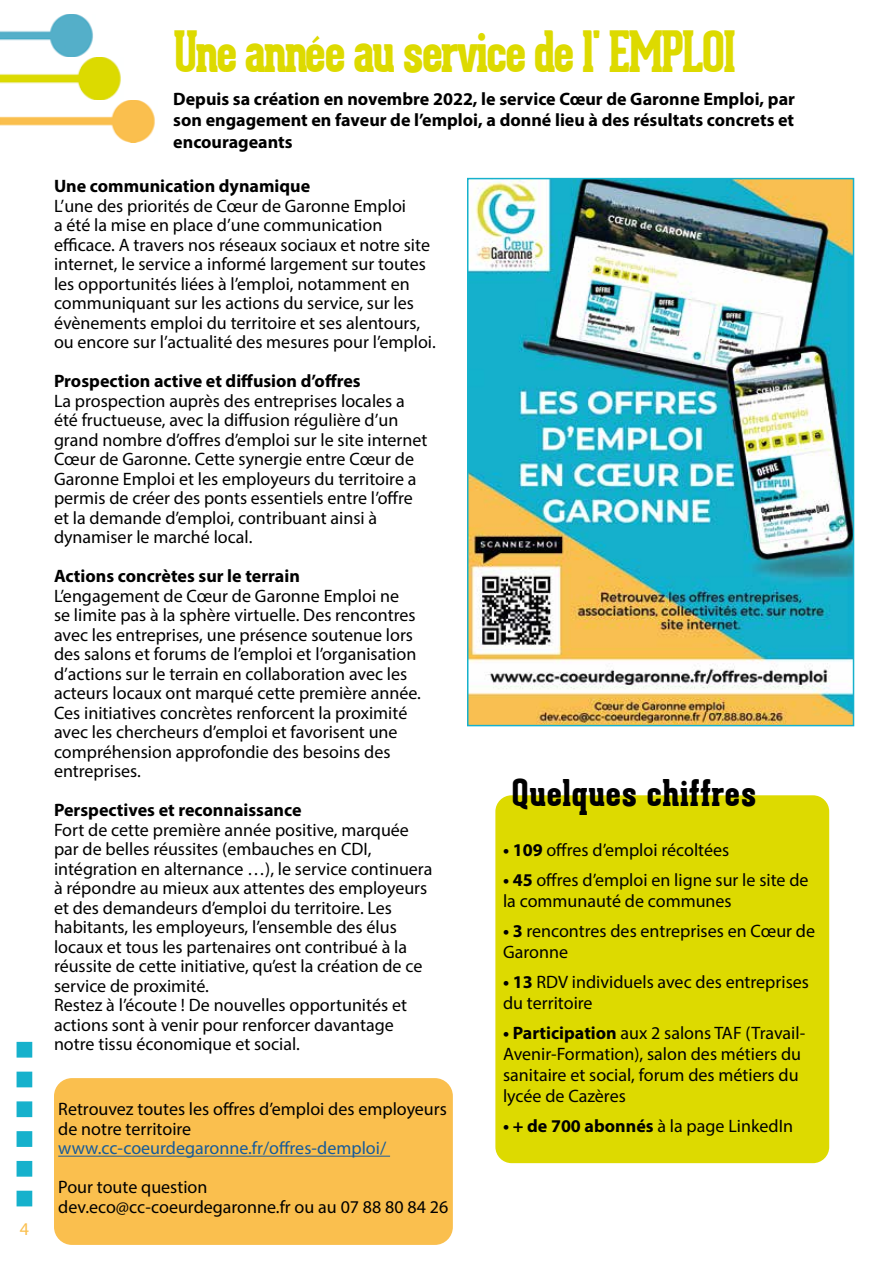
<style>
.page{position:relative;width:893px;height:1263px;background:#fff}
.page>*{position:absolute;margin:0;border:0;box-sizing:border-box;transform-origin:0 0}
.t1{font:800 55.65px "Geared Slab";letter-spacing:-.05em;color:#ddda00;scale:.89 1}
.t2{font:800 36px "Geared Slab";letter-spacing:.01em;color:#000}
.t3{font:18px/19.5px "Myriad Pro";color:#000}
.t4{font:700 18px/21.6px "Myriad Pro";color:#000;text-align:justify}
.t5{font:18px "Myriad Pro";color:#165b9a}
.t6{font:18px "Myriad Pro";color:#fabf4e}
.s1{font-weight:700}
</style>
<div class="page">
<img style="left:0;top:15px;width:93px;height:42px">
<img style="left:0;top:58px;width:121px;height:42px">
<img style="left:0;top:100px;width:155px;height:43px">
<div style="left:17px;top:1042px;width:15px;height:15px;background:#16b1cc"></div>
<div style="left:17px;top:1071px;width:15px;height:16px;background:#16b1cc"></div>
<div style="left:17px;top:1101px;width:15px;height:16px;background:#16b1cc"></div>
<div style="left:17px;top:1131px;width:15px;height:16px;background:#16b1cc;border:2px solid #16b1cc"></div>
<div style="left:17px;top:1161px;width:15px;height:16px;background:#16b1cc"></div>
<div style="left:17px;top:1191px;width:15px;height:15px;background:#16b1cc"></div>
<div style="left:495px;top:795px;width:334px;height:368px;background:#ddda00;border-radius:16px"></div>
<img style="left:470px;top:181px;width:381px;height:542px">
<div style="left:467px;top:178px;width:387px;height:548px;border:2px solid #16b1cc"></div>
<div style="left:54px;top:1078px;width:399px;height:167px;background:#fabf4e;border-radius:18px"></div>
<hr style="left:58px;top:1156px;width:332px;height:1px;background:#165b9a">
<p class="t6" style="left:20px;top:1218px;width:11px">4</p>
<h1 class="t1" style="left:173px;top:19px;width:634px">Une année au service de l' EMPLOI</h1>
<p class="t4" style="left:173px;top:87px;width:623px">Depuis sa création en novembre 2022, le service Cœur de Garonne Emploi, par son engagement en faveur de l’emploi, a donné lieu à des résultats concrets et encourageants</p>
<p class="t4" style="left:54px;top:175px;width:258px">Une communication dynamique</p>
<p class="t3" style="left:54px;top:196px;width:383px">L’une des priorités de Cœur de Garonne Emploi<br>a été la mise en place d’une communication efficace. A travers nos réseaux sociaux et notre site internet, le service a informé largement sur toutes les opportunités liées à l’emploi, notamment en communiquant sur les actions du service, sur les évènements emploi du territoire et ses alentours, ou encore sur l’actualité des mesures pour l’emploi.</p>
<p class="t4" style="left:54px;top:370px;width:308px">Prospection active et diffusion d’offres</p>
<p class="t3" style="left:54px;top:390px;width:375px">La prospection auprès des entreprises locales a été fructueuse, avec la diffusion régulière d’un grand nombre d’offres d’emploi sur le site internet Cœur de Garonne. Cette synergie entre Cœur de Garonne Emploi et les employeurs du territoire a permis de créer des ponts essentiels entre l’offre et la demande d’emploi, contribuant ainsi à dynamiser le marché local.</p>
<p class="t4" style="left:54px;top:565px;width:247px">Actions concrètes sur le terrain</p>
<p class="t3" style="left:54px;top:585px;width:368px">L’engagement de Cœur de Garonne Emploi ne<br>se limite pas à la sphère virtuelle. Des rencontres avec les entreprises, une présence soutenue lors des salons et forums de l’emploi et l’organisation d’actions sur le terrain en collaboration avec les acteurs locaux ont marqué cette première année.<br>Ces initiatives concrètes renforcent la proximité avec les chercheurs d’emploi et favorisent une compréhension approfondie des besoins des entreprises.</p>
<p class="t4" style="left:54px;top:798px;width:249px">Perspectives et reconnaissance</p>
<p class="t3" style="left:54px;top:819px;width:380px">Fort de cette première année positive, marquée par de belles réussites (embauches en CDI, intégration en alternance …), le service continuera à répondre au mieux aux attentes des employeurs et des demandeurs d’emploi du territoire. Les habitants, les employeurs, l’ensemble des élus locaux et tous les partenaires ont contribué à la réussite de cette initiative, qu’est la création de ce service de proximité.<br>Restez à l’écoute ! De nouvelles opportunités et actions sont à venir pour renforcer davantage notre tissu économique et social.</p>
<p class="t3" style="left:58px;top:1099px;width:390px">Retrouvez toutes les offres d’emploi des employeurs de notre territoire</p>
<p class="t5" style="left:58px;top:1137px;width:329px">www.cc-coeurdegaronne.fr/offres-demploi/</p>
<p class="t3" style="left:58px;top:1177px;width:392px">Pour toute question<br>dev.eco@cc-coeurdegaronne.fr ou au 07 88 80 84 26</p>
<h2 class="t2" style="left:512px;top:772px;width:246px">Quelques chiffres</h2>
<p class="t3" style="left:503px;top:839px;width:228px"><span class="s1">• 109</span> offres d’emploi récoltées</p>
<p class="t3" style="left:503px;top:869px;width:307px;line-height:21px"><span class="s1">• 45</span> offres d’emploi en ligne sur le site de la communauté de communes</p>
<p class="t3" style="left:503px;top:920px;width:314px;line-height:21px"><span class="s1">• 3</span> rencontres des entreprises en Cœur de<br>Garonne</p>
<p class="t3" style="left:503px;top:971px;width:307px;line-height:21px"><span class="s1">• 13</span> RDV individuels avec des entreprises du territoire</p>
<p class="t3" style="left:503px;top:1022px;width:304px;line-height:21px"><span class="s1">• Participation</span> aux 2 salons TAF (Travail-Avenir-Formation), salon des métiers du sanitaire et social, forum des métiers du lycée de Cazères</p>
<p class="t3" style="left:503px;top:1116px;width:292px"><span class="s1">• + de 700 abonnés</span> à la page LinkedIn</p>
</div>
